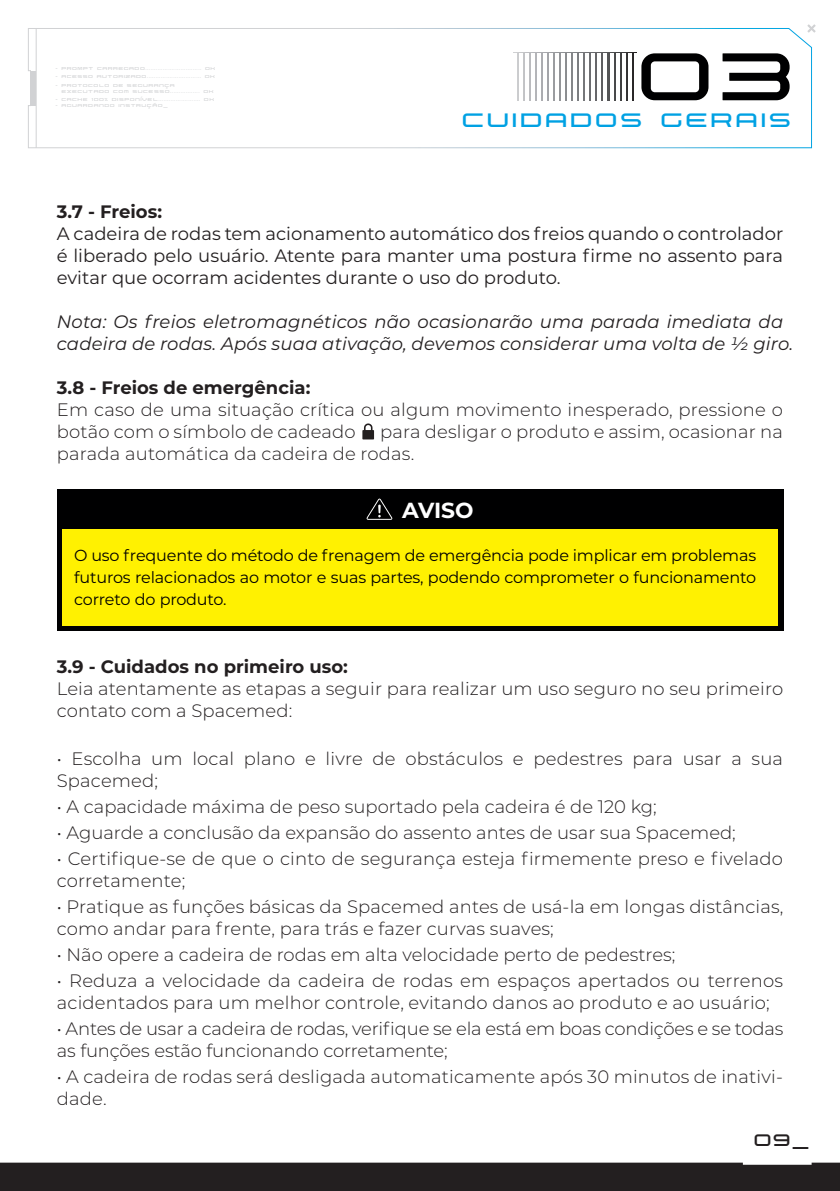
<style>
.page{position:relative;width:840px;height:1191px;background:#fff}
.page>*{position:absolute;margin:0;border:0;box-sizing:border-box;transform-origin:0 0}
.t1{font:96px "Nebula";color:#000001}
.t2{font:28px "Nebula";letter-spacing:.05em;color:#00a1e3}
.t3{font:24px "Nebula";color:#231f20;scale:.93 1}
.t4{font:700 21.8px "Montserrat";letter-spacing:-.01em;color:#fff}
.t5{font:300 18px/22px "Montserrat";letter-spacing:.01em;color:#231f20}
.t6{font:18px/22px "Montserrat";color:#231f20;text-align:justify}
.t7{font:italic 18px/22px "Montserrat";letter-spacing:.01em;color:#231f20}
.t8{font:300 18px/22px "Montserrat";letter-spacing:-.01em;color:#231f20}
.t9{font:700 18px "Montserrat";color:#231f20}
.t10{font:16px/22px "Montserrat";letter-spacing:-.01em;color:#000001;text-align:justify}
.t11{font:6px/6.2px "Nebula";letter-spacing:.05em;color:#d1d2d4}
</style>
<div class="page">
<div style="left:57px;top:489px;width:725px;height:34px;background:#000001"></div>
<div style="left:57px;top:523px;width:725px;height:108px;background:#000001"></div>
<div style="left:62px;top:529px;width:715px;height:96px;background:#fff101"></div>
<svg style="left:366px;top:498px;width:26px;height:22px"></svg>
<div style="left:0;top:1162px;width:839px;height:29px;background:#231f20"></div>
<svg style="left:807px;top:24px;width:8px;height:9px"></svg>
<svg style="left:30px;top:27px;width:782px;height:122px"></svg>
<hr style="left:36px;top:28px;width:1px;height:120px;background:#d1d2d4">
<svg style="left:362px;top:423px;width:12px;height:16px"></svg>
<p class="t11" style="left:62px;top:82px;width:154px;text-indent:-6px">- protocolo de segurança executado com sucesso................. ok</p>
<p class="t11" style="left:56px;top:103px;width:114px">- aguardando instrução_</p>
<h1 class="t1" style="left:641px;top:30px;width:164px">03</h1>
<h2 class="t2" style="left:462px;top:106px;width:332px">cuidados gerais</h2>
<p class="t9" style="left:57px;top:198px;width:107px">3.7 - Freios:</p>
<p class="t6" style="left:57px;top:222px;width:727px">A cadeira de rodas tem acionamento automático dos freios quando o controlador é liberado pelo usuário. Atente para manter uma postura firme no assento para evitar que ocorram acidentes durante o uso do produto.</p>
<p class="t7" style="left:57px;top:310px;width:737px">Nota: Os freios eletromagnéticos não ocasionarão uma parada imediata da cadeira de rodas. Após suaa ativação, devemos considerar uma volta de ½ giro.</p>
<p class="t9" style="left:57px;top:374px;width:255px">3.8 - Freios de emergência:</p>
<p class="t5" style="left:57px;top:398px;width:727px">Em caso de uma situação crítica ou algum movimento inesperado, pressione o botão com o símbolo de cadeado</p>
<p class="t5" style="left:57px;top:420px;width:727px;text-indent:323px">para desligar o produto e assim, ocasionar na parada automática da cadeira de rodas.</p>
<p class="t4" style="left:402px;top:494px;width:73px">AVISO</p>
<p class="t10" style="left:74px;top:543px;width:683px">O uso frequente do método de frenagem de emergência pode implicar em problemas futuros relacionados ao motor e suas partes, podendo comprometer o funcionamento correto do produto.</p>
<p class="t9" style="left:57px;top:653px;width:292px">3.9 - Cuidados no primeiro uso:</p>
<p class="t5" style="left:57px;top:677px;width:727px">Leia atentamente as etapas a seguir para realizar um uso seguro no seu primeiro contato com a Spacemed:</p>
<p class="t5" style="left:57px;top:747px;width:727px">• Escolha um local plano e livre de obstáculos e pedestres para usar a sua<br>Spacemed;</p>
<p class="t5" style="left:57px;top:795px;width:601px">• A capacidade máxima de peso suportado pela cadeira é de 120 kg;</p>
<p class="t5" style="left:57px;top:821px;width:680px">• Aguarde a conclusão da expansão do assento antes de usar sua Spacemed;</p>
<p class="t5" style="left:57px;top:847px;width:727px">• Certifique-se de que o cinto de segurança esteja firmemente preso e fivelado corretamente;</p>
<p class="t5" style="left:57px;top:895px;width:727px">• Pratique as funções básicas da Spacemed antes de usá-la em longas distâncias, como andar para frente, para trás e fazer curvas suaves;</p>
<p class="t5" style="left:57px;top:943px;width:619px">• Não opere a cadeira de rodas em alta velocidade perto de pedestres;</p>
<p class="t5" style="left:57px;top:969px;width:727px">• Reduza a velocidade da cadeira de rodas em espaços apertados ou terrenos acidentados para um melhor controle, evitando danos ao produto e ao usuário;</p>
<p class="t8" style="left:57px;top:1017px;width:727px">• Antes de usar a cadeira de rodas, verifique se ela está em boas condições e se todas as funções estão funcionando corretamente;</p>
<p class="t5" style="left:57px;top:1065px;width:727px">• A cadeira de rodas será desligada automaticamente após 30 minutos de inativi&shy;dade.</p>
<h3 class="t3" style="left:754px;top:1128px;width:62px">09_</h3>
</div>
